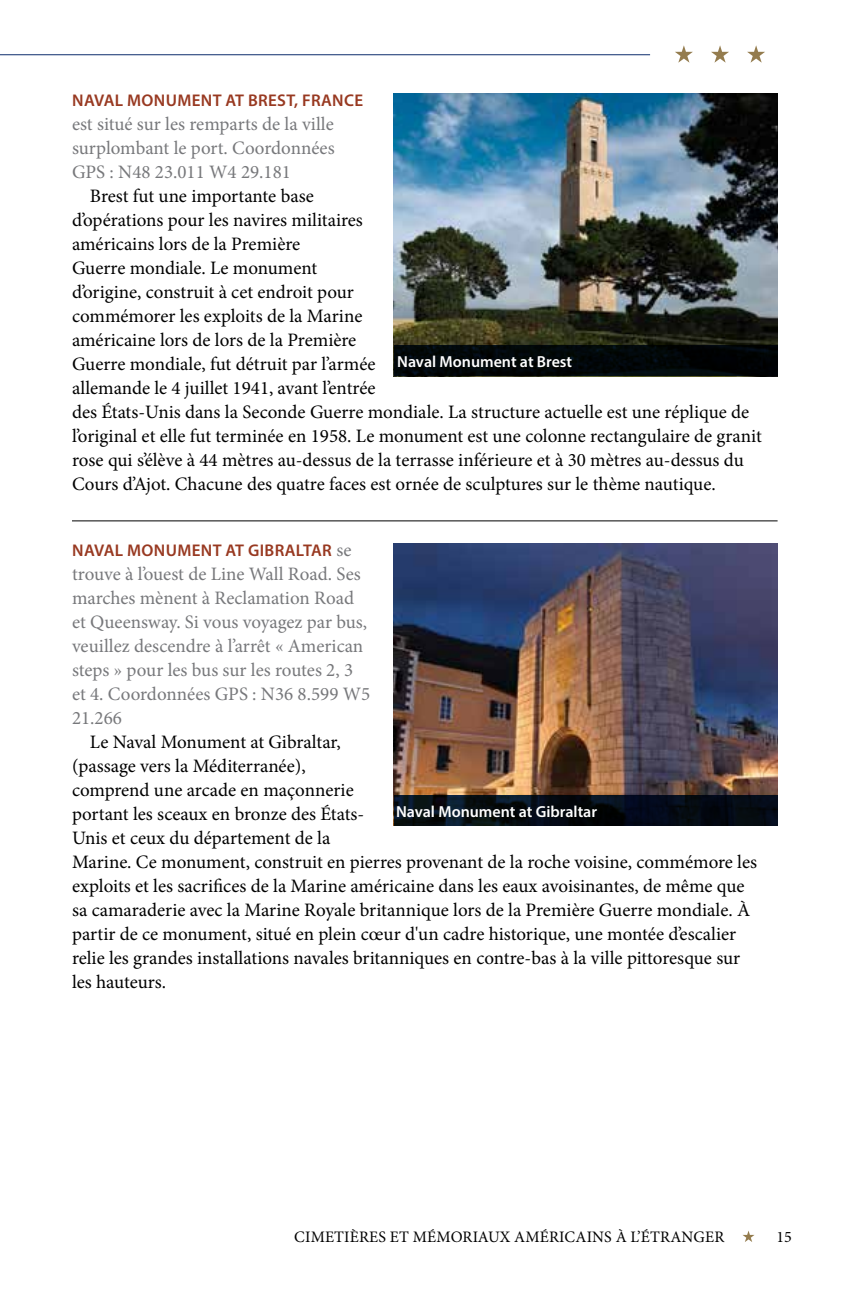
<style>
.page{position:relative;width:864px;height:1296px;background:#fff}
.page>*{position:absolute;margin:0;border:0;box-sizing:border-box;transform-origin:0 0}
.t1{font:19px/24px "Minion Pro";color:#000}
.t2{font:19px/24px "Minion Pro";color:#77787b;text-align:justify}
.t3{font:600 17px "Myriad Pro";letter-spacing:.02em;color:#983921}
.t4{font:16px "Minion Pro";letter-spacing:.01em;color:#000}
.t5{font:600 16px "Myriad Pro";color:#fff}
.s1{font-family:"Minion Pro";font-weight:400;font-size:19px;color:#77787b}
</style>
<div class="page">
<svg style="left:743px;top:1231px;width:11px;height:11px"></svg>
<hr style="left:0;top:54px;width:650px;height:1px;background:#0d2c6c">
<svg style="left:711px;top:45px;width:18px;height:18px"></svg>
<svg style="left:747px;top:45px;width:18px;height:18px"></svg>
<svg style="left:675px;top:45px;width:18px;height:18px"></svg>
<img style="left:394px;top:94px;width:384px;height:252px">
<div style="left:394px;top:346px;width:384px;height:30px;background:#020708"></div>
<img style="left:394px;top:543px;width:384px;height:253px">
<svg style="left:394px;top:796px;width:384px;height:30px;background:#050c15"></svg>
<hr style="left:72px;top:521px;width:706px;height:1px;background:#000">
<p class="t3" style="left:72px;top:90px;width:293px">NAVAL MONUMENT AT BREST, FRANCE</p>
<p class="t2" style="left:72px;top:112px;width:264px">est situé sur les remparts de la ville surplombant le port. Coordonnées GPS : N48 23.011 W4 29.181</p>
<p class="t1" style="left:72px;top:184px;width:691px;text-indent:18px">Brest fut une importante base<br>d’opérations pour les navires militaires<br>américains lors de la Première<br>Guerre mondiale. Le monument<br>d’origine, construit à cet endroit pour<br>commémorer les exploits de la Marine<br>américaine lors de lors de la Première<br>Guerre mondiale, fut détruit par l’armée<br>allemande le 4 juillet 1941, avant l’entrée<br>des États-Unis dans la Seconde Guerre mondiale. La structure actuelle est une réplique de l’original et elle fut terminée en 1958. Le monument est une colonne rectangulaire de granit rose qui s’élève à 44 mètres au-dessus de la terrasse inférieure et à 30 mètres au-dessus du Cours d’Ajot. Chacune des quatre faces est ornée de sculptures sur le thème nautique.</p>
<p class="t5" style="left:397px;top:351px;width:177px">Naval Monument at Brest</p>
<p class="t3" style="left:72px;top:540px;width:281px">NAVAL MONUMENT AT GIBRALTAR <span class="s1">se</span></p>
<p class="t2" style="left:72px;top:562px;width:300px;text-align:left">trouve à l’ouest de Line Wall Road. Ses marches mènent à Reclamation Road et Queensway. Si vous voyagez par bus, veuillez descendre à l’arrêt « American steps » pour les bus sur les routes 2, 3 et 4. Coordonnées GPS : N36 8.599 W5<br>21.266</p>
<p class="t1" style="left:72px;top:730px;width:687px;text-indent:18px">Le Naval Monument at Gibraltar,<br>(passage vers la Méditerranée),<br>comprend une arcade en maçonnerie<br>portant les sceaux en bronze des États-<br>Unis et ceux du département de la<br>Marine. Ce monument, construit en pierres provenant de la roche voisine, commémore les exploits et les sacrifices de la Marine américaine dans les eaux avoisinantes, de même que sa camaraderie avec la Marine Royale britannique lors de la Première Guerre mondiale. À partir de ce monument, situé en plein cœur d'un cadre historique, une montée d’escalier relie les grandes installations navales britanniques en contre-bas à la ville pittoresque sur les hauteurs.</p>
<p class="t5" style="left:396px;top:801px;width:203px">Naval Monument at Gibraltar</p>
<p class="t4" style="left:294px;top:1226px;width:432px">CIMETIÈRES ET MÉMORIAUX AMÉRICAINS À L’ÉTRANGER</p>
<p class="t4" style="left:776px;top:1226px;width:17px">15</p>
</div>
